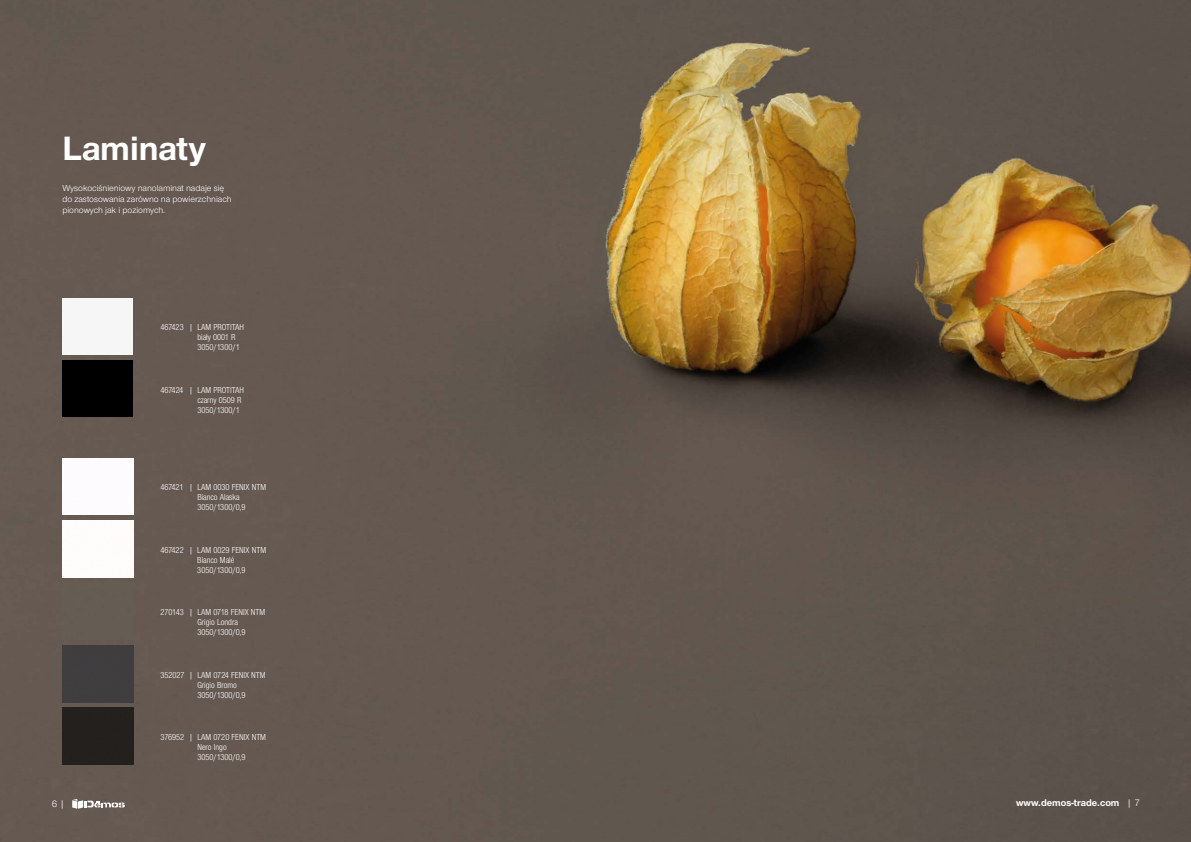
<style>
.page{position:relative;width:1191px;height:842px;background:#fff}
.page>*{position:absolute;margin:0;border:0;box-sizing:border-box;transform-origin:0 0}
.t1{font:700 35px "Nimbus Sans Novus TOT";color:#fff}
.t2{font:700 10px "Nimbus Sans Novus TOT";color:#fff}
.t3{font:10px "Nimbus Sans Novus TOT";color:#fff}
.t4{font:9px/10px "Nimbus Sans Novus TOT Reg Con";color:#fff}
.t5{font:9px/10.8px "Nimbus Sans Novus TOT";color:#fff}
.s1{font-weight:400}
</style>
<div class="page">
<img style="left:0;top:0;width:1191px;height:842px">
<div style="left:62px;top:583px;width:71px;height:57px;background:#655c53"></div>
<div style="left:62px;top:708px;width:71px;height:56px;background:#23201d"></div>
<img style="left:62px;top:521px;width:71px;height:56px">
<img style="left:62px;top:458px;width:71px;height:57px">
<div style="left:62px;top:360px;width:71px;height:57px;background:#000"></div>
<div style="left:62px;top:298px;width:71px;height:57px;background:#f6f6f6"></div>
<div style="left:62px;top:645px;width:71px;height:57px;background:#403d3f"></div>
<svg style="left:72px;top:799px;width:53px;height:10px"></svg>
<h1 class="t1" style="left:62px;top:128px;width:145px">Laminaty</h1>
<p class="t5" style="left:62px;top:183px;width:171px">Wysokociśnieniowy nanolaminat nadaje się do zastosowania zarówno na powierzchniach pionowych jak i poziomych.</p>
<p class="t4" style="left:197px;top:322px;width:48px;text-indent:-37px">467423 | LAM PROTITAH biały 0001 R<br>3050/1300/1</p>
<p class="t4" style="left:197px;top:385px;width:48px;text-indent:-37px">467424 | LAM PROTITAH czarny 0509 R<br>3050/1300/1</p>
<p class="t4" style="left:197px;top:483px;width:70px;text-indent:-37px">467421 | LAM 0030 FENIX NTM<br>Bianco Alaska<br>3050/1300/0,9</p>
<p class="t4" style="left:197px;top:545px;width:70px;text-indent:-37px">467422 | LAM 0029 FENIX NTM<br>Bianco Malé<br>3050/1300/0,9</p>
<p class="t4" style="left:197px;top:607px;width:69px;text-indent:-37px">270143 | LAM 0718 FENIX NTM<br>Grigio Londra<br>3050/1300/0,9</p>
<p class="t4" style="left:197px;top:670px;width:70px;text-indent:-37px">352027 | LAM 0724 FENIX NTM<br>Grigio Bromo<br>3050/1300/0,9</p>
<p class="t4" style="left:197px;top:732px;width:70px;text-indent:-37px">376952 | LAM 0720 FENIX NTM<br>Nero Ingo<br>3050/1300/0,9</p>
<p class="t3" style="left:52px;top:798px;width:14px">6 |</p>
<p class="t2" style="left:1016px;top:796px;width:125px">www.demos-trade.com <span class="s1">| 7</span></p>
</div>
